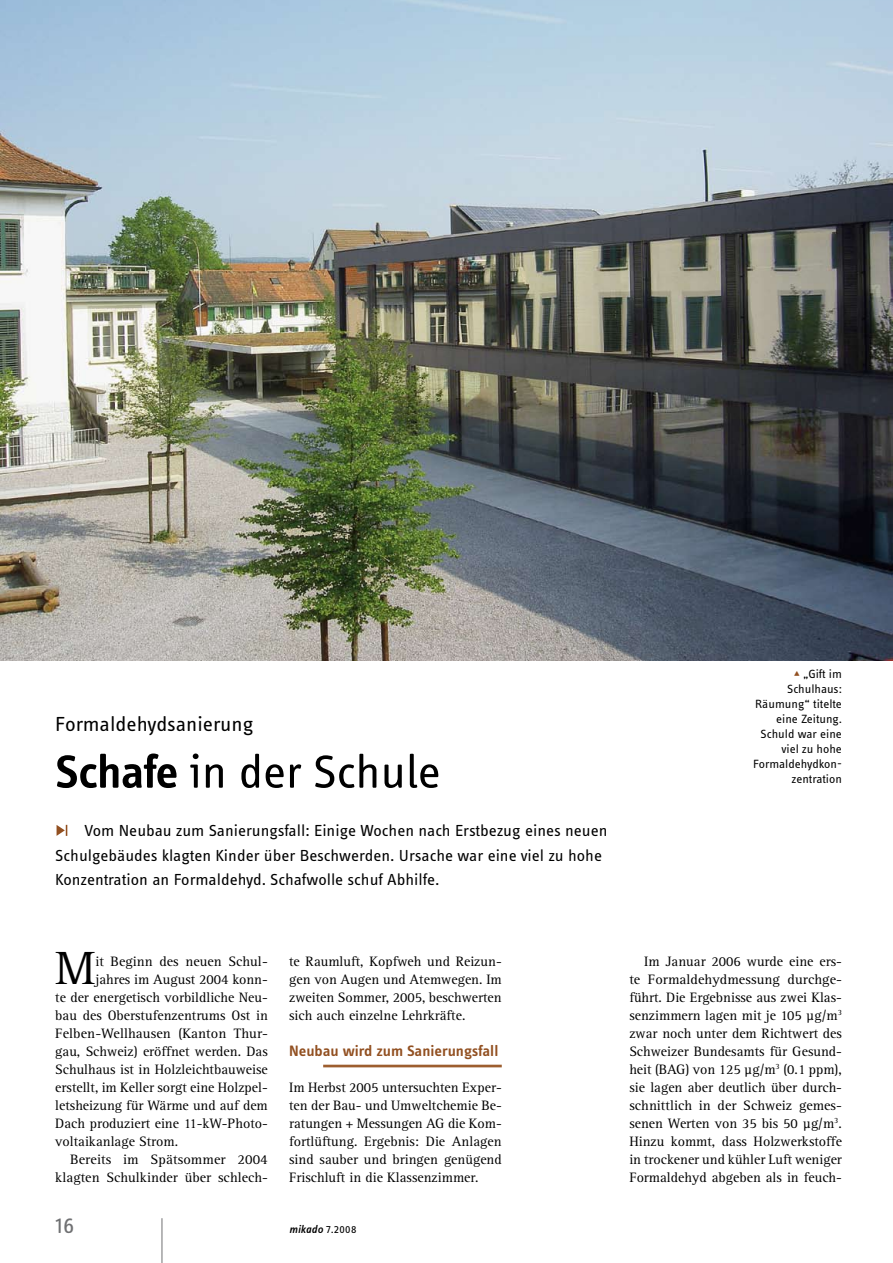
<style>
.page{position:relative;width:893px;height:1263px;background:#fff}
.page>*{position:absolute;margin:0;border:0;box-sizing:border-box;transform-origin:0 0}
.t1{font:48.15px "Rotis Serif Pro";color:#000}
.t2{font:48px "Info OT Disp";color:#000;scale:1.05 1}
.t3{font:24px "Info OT Text";color:#707173;scale:1.05 1}
.t4{font:21px "Info OT Text";color:#000;scale:1.05 1}
.t5{font:16.5px/24.8px "Info OT Text";color:#000;scale:1.05 1}
.t6{font:600 15.6px "Info OT Text";color:#925021;scale:1.05 1}
.t7{font:14.1px/18px "Rotis Serif Pro";color:#000;text-align:justify}
.t8{font:12.3px/15px "Info OT Text";color:#000;text-align:right;scale:1.05 1}
.t9{font:italic 500 11.4px "Info OT Text";letter-spacing:.01em;color:#000;scale:1.05 1}
.s1{font-weight:600}
.s2{color:#925021}
.s3{font-weight:400;font-style:normal}
</style>
<div class="page">
<hr style="left:162px;top:1218px;width:1px;height:45px;background:#707173">
<img style="left:0;top:0;width:893px;height:660px">
<svg style="left:57px;top:825px;width:10px;height:11px"></svg>
<hr style="left:323px;top:1065px;width:179px;height:2px;background:#9d5e2f">
<h3 class="t4" style="left:55px;top:711px;width:191px">Formaldehydsanierung</h3>
<h2 class="t2" style="left:55px;top:742px;width:368px"><span class="s1">Schafe</span> in der Schule</h2>
<p class="t5" style="left:55px;top:818px;width:528px;text-indent:29px">Vom Neubau zum Sanierungsfall: Einige Wochen nach Erstbezug eines neuen<br>Schulgebäudes klagten Kinder über Beschwerden. Ursache war eine viel zu hohe<br>Konzentration an Formaldehyd. Schafwolle schuf Abhilfe.</p>
<p class="t8" style="left:753px;top:666px;width:86px"><span class="s2">▴</span> „Gift im<br>Schulhaus:<br>Räumung“ titelte eine Zeitung.<br>Schuld war eine viel zu hohe<br>Formaldehydkon&shy;zentration</p>
<h1 class="t1" style="left:55px;top:939px;width:42px">M</h1>
<p class="t7" style="left:95px;top:953px;width:174px">it Beginn des neuen Schul-</p>
<p class="t7" style="left:95px;top:971px;width:174px">jahres im August 2004 konn-</p>
<p class="t7" style="left:55px;top:989px;width:214px">te der energetisch vorbildliche Neu-</p>
<p class="t7" style="left:55px;top:1007px;width:214px">bau des Oberstufenzentrums Ost in</p>
<p class="t7" style="left:55px;top:1025px;width:214px">Felben-Wellhausen (Kanton Thur-</p>
<p class="t7" style="left:55px;top:1043px;width:214px">gau, Schweiz) eröffnet werden. Das</p>
<p class="t7" style="left:55px;top:1061px;width:214px">Schulhaus ist in Holzleichtbauweise</p>
<p class="t7" style="left:55px;top:1079px;width:214px">erstellt, im Keller sorgt eine Holzpel-</p>
<p class="t7" style="left:55px;top:1097px;width:214px">letsheizung für Wärme und auf dem</p>
<p class="t7" style="left:55px;top:1115px;width:214px">Dach produziert eine 11-kW-Photo-</p>
<p class="t7" style="left:55px;top:1133px;width:124px">voltaikanlage Strom.</p>
<p class="t7" style="left:70px;top:1151px;width:199px">Bereits im Spätsommer 2004</p>
<p class="t7" style="left:55px;top:1169px;width:214px">klagten Schulkinder über schlech-</p>
<p class="t7" style="left:289px;top:953px;width:214px">te Raumluft, Kopfweh und Reizun&shy;gen von Augen und Atemwegen. Im zweiten Sommer, 2005, beschwerten sich auch einzelne Lehrkräfte.</p>
<p class="t6" style="left:289px;top:1041px;width:201px">Neubau wird zum Sanierungsfall</p>
<p class="t7" style="left:289px;top:1079px;width:214px">Im Herbst 2005 untersuchten Exper&shy;ten der Bau- und Umweltchemie Be&shy;ratungen + Messungen AG die Kom&shy;fortlüftung. Ergebnis: Die Anlagen sind sauber und bringen genügend Frischluft in die Klassenzimmer.</p>
<h3 class="t3" style="left:55px;top:1210px;width:20px">16</h3>
<p class="t9" style="left:289px;top:1222px;width:66px">mikado <span class="s3">7.2008</span></p>
<p class="t7" style="left:629px;top:953px;width:214px;text-indent:15px">Im Januar 2006 wurde eine ers&shy;te Formaldehydmessung durchge&shy;führt. Die Ergebnisse aus zwei Klas&shy;senzimmern lagen mit je 105 µg/m<sup>3 </sup>zwar noch unter dem Richtwert des Schweizer Bundesamts für Gesund&shy;heit (BAG) von 125 µg/m<sup>3</sup> (0.1 ppm), sie lagen aber deutlich über durch&shy;schnittlich in der Schweiz gemes&shy;senen Werten von 35 bis 50 µg/m<sup>3</sup>.<br>Hinzu kommt, dass Holzwerkstoffe in trockener und kühler Luft weniger Formaldehyd abgeben als in feuch-</p>
</div>
